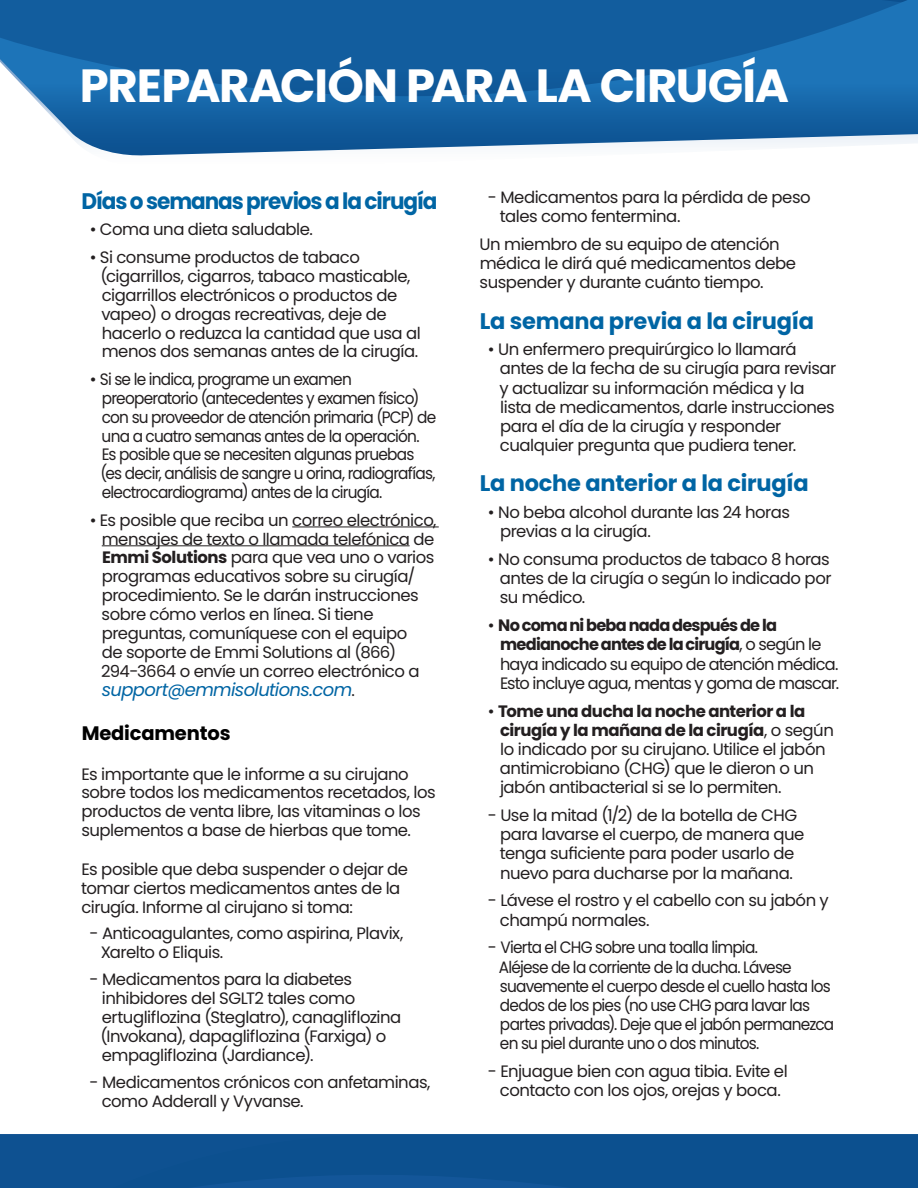
<style>
.page{position:relative;width:918px;height:1188px;background:#fff}
.page>*{position:absolute;margin:0;border:0;box-sizing:border-box;transform-origin:0 0}
.MAIN_Heading{font:700 46.5px "Poppins";letter-spacing:-.025em;color:#fff}
.NEW-SubHead{font:700 22.5px "Poppins";letter-spacing:-.01em;color:#0065a4}
.NEW-SubHead-2{font:700 22.5px "Poppins";letter-spacing:-.05em;color:#0065a4;scale:.96 1}
.subsubhead{font:700 19.5px "Poppins";letter-spacing:-.01em;color:#000}
.NEW-Bullets{font:italic 18px "Poppins";letter-spacing:-.035em;color:#0065a4}
.NEW-Bullets-2{font:16.5px/19.2px "Poppins";letter-spacing:-.03em;color:#231f20}
.NEW-Bullets-3{font:16.5px/19.2px "Poppins";letter-spacing:-.05em;color:#231f20}
.subsubhead-2{font:16.5px/18.9px "Poppins";letter-spacing:-.03em;color:#231f20}
.s1{font-weight:700}
.s2{font-style:normal;font-size:16.5px;color:#231f20}
</style>
<div class="page">
<hr style="left:292px;top:527px;width:147px;height:1px;background:#231f20">
<hr style="left:102px;top:545px;width:308px;height:1px;background:#231f20">
<svg style="left:0;top:0;width:918px;height:156px;background:#296fab"></svg>
<svg style="left:0;top:1134px;width:918px;height:54px;background:#0d5090"></svg>
<p class="MAIN_Heading" style="left:80px;top:59px;width:711px">PREPARACIÓN PARA LA CIRUGÍA</p>
<p class="NEW-SubHead-2" style="left:81px;top:188px;width:373px">Días o semanas previos a la cirugía</p>
<p class="NEW-Bullets-2" style="left:90px;top:220px;width:225px">• Coma una dieta saludable.</p>
<p class="NEW-Bullets-2" style="left:100px;top:248px;width:322px;text-indent:-11px">• Si consume productos de tabaco (cigarrillos, cigarros, tabaco masticable, cigarrillos electrónicos o productos de vapeo) o drogas recreativas, deje de hacerlo o reduzca la cantidad que usa al menos dos semanas antes de la cirugía.</p>
<p class="NEW-Bullets-3" style="left:101px;top:370px;width:337px;text-indent:-11px">• Si se le indica, programe un examen preoperatorio (antecedentes y examen físico) con su proveedor de atención primaria (PCP) de una a cuatro semanas antes de la operación.<br>Es posible que se necesiten algunas pruebas (es decir, análisis de sangre u orina, radiografías, electrocardiograma) antes de la cirugía.</p>
<p class="NEW-Bullets-2" style="left:101px;top:511px;width:337px;text-indent:-11px">• Es posible que reciba un correo electrónico, mensajes de texto o llamada telefónica de <span class="s1">Emmi Solutions</span> para que vea uno o varios programas educativos sobre su cirugía/ procedimiento. Se le darán instrucciones sobre cómo verlos en línea. Si tiene preguntas, comuníquese con el equipo<br>de soporte de Emmi Solutions al (866)<br>294-3664 o envíe un correo electrónico a</p>
<p class="NEW-Bullets" style="left:102px;top:679px;width:255px">support@emmisolutions.com<span class="s2">.</span></p>
<p class="subsubhead" style="left:82px;top:722px;width:150px">Medicamentos</p>
<p class="subsubhead-2" style="left:81px;top:764px;width:356px">Es importante que le informe a su cirujano sobre todos los medicamentos recetados, los productos de venta libre, las vitaminas o los suplementos a base de hierbas que tome.</p>
<p class="subsubhead-2" style="left:81px;top:860px;width:328px">Es posible que deba suspender o dejar de tomar ciertos medicamentos antes de la cirugía. Informe al cirujano si toma:</p>
<p class="NEW-Bullets-2" style="left:101px;top:924px;width:304px;text-indent:-11px">- Anticoagulantes, como aspirina, Plavix,<br>Xarelto o Eliquis.</p>
<p class="NEW-Bullets-2" style="left:100px;top:970px;width:302px;text-indent:-11px">- Medicamentos para la diabetes inhibidores del SGLT2 tales como ertugliflozina (Steglatro), canagliflozina (Invokana), dapagliflozina (Farxiga) o empagliflozina (Jardiance).</p>
<p class="NEW-Bullets-2" style="left:102px;top:1073px;width:330px;text-indent:-12px">- Medicamentos crónicos con anfetaminas, como Adderall y Vyvanse.</p>
<p class="NEW-Bullets-2" style="left:500px;top:187px;width:312px;text-indent:-12px">- Medicamentos para la pérdida de peso tales como fentermina.</p>
<p class="NEW-Bullets-2" style="left:480px;top:234px;width:318px">Un miembro de su equipo de atención médica le dirá qué medicamentos debe suspender y durante cuánto tiempo.</p>
<p class="NEW-SubHead" style="left:480px;top:308px;width:336px">La semana previa a la cirugía</p>
<p class="NEW-Bullets-2" style="left:499px;top:340px;width:339px;text-indent:-11px">• Un enfermero prequirúrgico lo llamará antes de la fecha de su cirugía para revisar y actualizar su información médica y la lista de medicamentos, darle instrucciones para el día de la cirugía y responder cualquier pregunta que pudiera tener.</p>
<p class="NEW-SubHead" style="left:480px;top:470px;width:331px">La noche anterior a la cirugía</p>
<p class="NEW-Bullets-2" style="left:500px;top:503px;width:291px;text-indent:-12px">• No beba alcohol durante las 24 horas previas a la cirugía.</p>
<p class="NEW-Bullets-2" style="left:500px;top:550px;width:333px;text-align:justify;text-indent:-12px">• No consuma productos de tabaco 8 horas antes de la cirugía o según lo indicado por su médico.</p>
<p class="NEW-Bullets-3" style="left:500px;top:616px;width:341px;text-indent:-12px">• <span class="s1">No coma ni beba nada después de la medianoche antes de la cirugía</span>, o según le haya indicado su equipo de atención médica.<br>Esto incluye agua, mentas y goma de mascar.</p>
<p class="NEW-Bullets-2" style="left:500px;top:701px;width:335px;text-indent:-12px">• <span class="s1">Tome una ducha la noche anterior a la cirugía y la mañana de la cirugía</span>, o según lo indicado por su cirujano. Utilice el jabón antimicrobiano (CHG) que le dieron o un jabón antibacterial si se lo permiten.</p>
<p class="NEW-Bullets-2" style="left:500px;top:806px;width:306px;text-indent:-12px">- Use la mitad (1/2) de la botella de CHG para lavarse el cuerpo, de manera que tenga suficiente para poder usarlo de nuevo para ducharse por la mañana.</p>
<p class="NEW-Bullets-2" style="left:500px;top:891px;width:330px;text-indent:-12px">- Lávese el rostro y el cabello con su jabón y champú normales.</p>
<p class="NEW-Bullets-3" style="left:499px;top:938px;width:337px;text-indent:-11px">- Vierta el CHG sobre una toalla limpia.<br>Aléjese de la corriente de la ducha. Lávese suavemente el cuerpo desde el cuello hasta los dedos de los pies (no use CHG para lavar las partes privadas). Deje que el jabón permanezca en su piel durante uno o dos minutos.</p>
<p class="NEW-Bullets-2" style="left:488px;top:1062px;width:301px;text-align:center">- Enjuague bien con agua tibia. Evite el contacto con los ojos, orejas y boca.</p>
</div>
